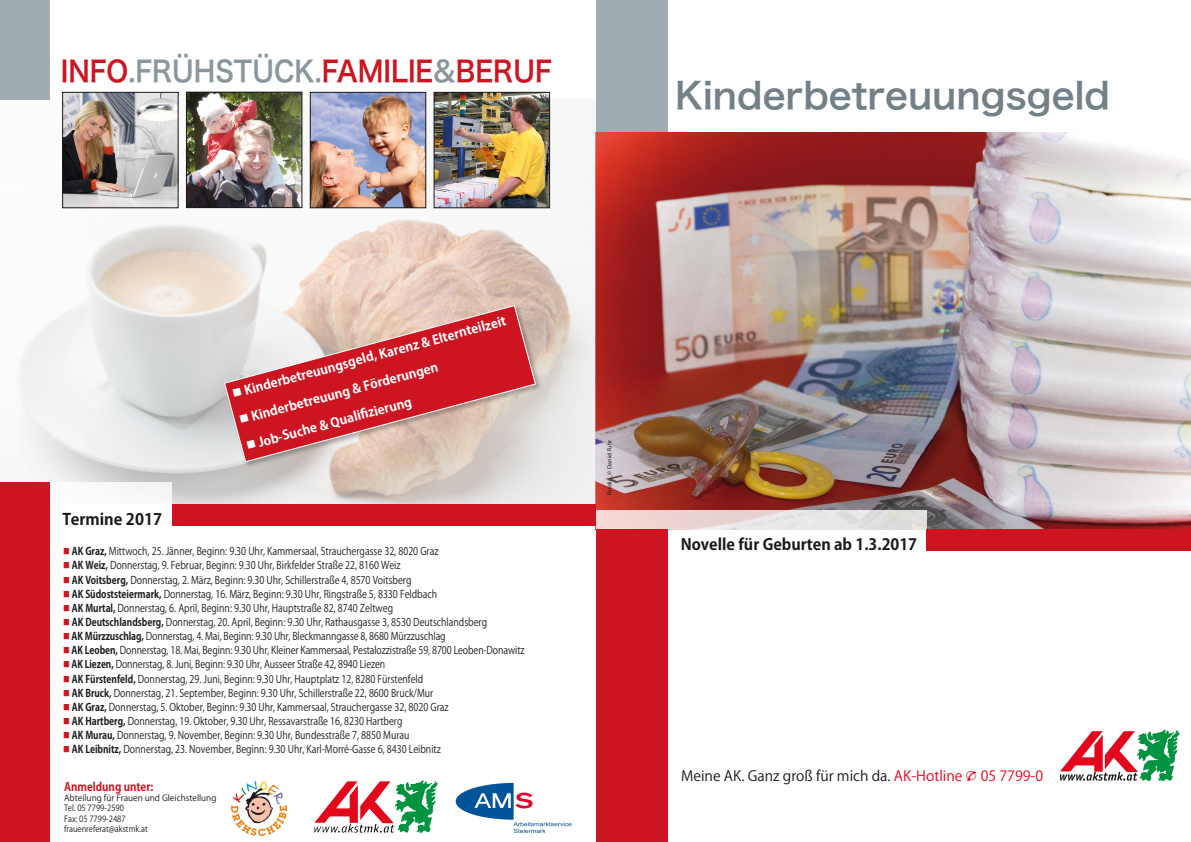
<style>
.page{position:relative;width:1191px;height:842px;background:#fff}
.page>*{position:absolute;margin:0;border:0;box-sizing:border-box;transform-origin:0 0}
.t1{font:36px "Hira Kaku Pro W6";color:#738088}
.t2{font:28.6px "Hira Kaku Pro W6";color:#cd1421;scale:.91 1}
.t3{font:700 15.8px "Koz Go Pro";color:#1b181c}
.t4{font:700 15.5px "Koz Go Pro";color:#1b181c}
.t5{font:14.1px "Koz Go Pro";color:#1b181c}
.t6{font:700 12.7px "Koz Go Pro";color:#fff}
.t7{font:700 11.7px "Koz Go Pro";color:#cd1421;scale:.9 1}
.t8{font:10.6px "Koz Go Pro";color:#1b181c;scale:.85 1}
.t9{font:8.5px/10.2px "Koz Go Pro";color:#1b181c}
.t10{font:6px "Myriad Pro";color:#1b181c}
.s1{color:#89969d}
.s2{color:#cd1421}
.s3{font-weight:700}
.s4{color:#e3061c}
.s5{font-family:"European Pi Three";color:#e3061c}
</style>
<div class="page">
<img style="left:596px;top:132px;width:595px;height:397px">
<div style="left:596px;top:0;width:71px;height:132px;background:#a0acb2"></div>
<svg style="left:596px;top:510px;width:330px;height:20px"></svg>
<div style="left:926px;top:530px;width:265px;height:21px;background:#cd1421"></div>
<div style="left:596px;top:529px;width:71px;height:313px;background:#cd1421"></div>
<img style="left:1060px;top:731px;width:76px;height:41px">
<img style="left:1136px;top:729px;width:43px;height:52px">
<svg style="left:1060px;top:772px;width:77px;height:9px"></svg>
<img style="left:0;top:99px;width:596px;height:405px">
<div style="left:0;top:0;width:50px;height:99px;background:#a0acb2"></div>
<div style="left:0;top:482px;width:172px;height:22px;background:#fff"></div>
<div style="left:172px;top:504px;width:424px;height:21px;background:#cd1421"></div>
<div style="left:0;top:482px;width:50px;height:360px;background:#cd1421"></div>
<img style="left:436px;top:94px;width:112px;height:112px">
<div style="left:434px;top:92px;width:116px;height:116px;border:1px solid #1b181c"></div>
<img style="left:64px;top:94px;width:112px;height:112px">
<div style="left:62px;top:92px;width:116px;height:116px;border:1px solid #1b181c"></div>
<img style="left:312px;top:94px;width:112px;height:112px">
<div style="left:310px;top:92px;width:116px;height:116px;border:1px solid #1b181c"></div>
<img style="left:188px;top:94px;width:112px;height:112px">
<div style="left:186px;top:92px;width:116px;height:116px;border:1px solid #1b181c"></div>
<img style="left:395px;top:781px;width:27px;height:14px">
<img style="left:455px;top:782px;width:117px;height:51px">
<img style="left:232px;top:781px;width:54px;height:54px">
<div style="left:224px;top:305px;width:318px;height:163px;background:#1b181c;opacity:.3"></div>
<svg style="left:224px;top:305px;width:312px;height:158px"></svg>
<p class="t2" style="left:61px;top:46px;width:541px">INFO<span class="s1">.FRÜHSTÜCK.</span>FAMILIE<span class="s1">&amp;</span>BERUF</p>
<p class="t1" style="left:675px;top:63px;width:436px">Kinderbetreuungsgeld</p>
<p class="t3" style="left:63px;top:508px;width:101px">Termine 2017</p>
<p class="t6" style="left:230px;top:386px;width:284px;rotate:-15deg">■ Kinderbetreuungsgeld, Karenz &amp; Elternteilzeit</p>
<p class="t6" style="left:237px;top:412px;width:207px;rotate:-15deg">■ Kinderbetreuung &amp; Förderungen</p>
<p class="t6" style="left:244px;top:438px;width:172px;rotate:-15deg">■ Job-Suche &amp; Qualifi zierung</p>
<p class="t8" style="left:63px;top:544px;width:443px"><span class="s2">■</span> <span class="s3">AK Graz,</span> Mittwoch, 25. Jänner, Beginn: 9.30 Uhr, Kammersaal, Strauchergasse 32, 8020 Graz</p>
<p class="t8" style="left:63px;top:559px;width:398px"><span class="s2">■</span> <span class="s3">AK Weiz,</span> Donnerstag, 9. Februar, Beginn: 9.30 Uhr, Birkfelder Straße 22, 8160 Weiz</p>
<p class="t8" style="left:63px;top:573px;width:411px"><span class="s2">■</span> <span class="s3">AK Voitsberg,</span> Donnerstag, 2. März, Beginn: 9.30 Uhr, Schillerstraße 4, 8570 Voitsberg</p>
<p class="t8" style="left:63px;top:587px;width:441px"><span class="s2">■</span> <span class="s3">AK Südoststeiermark,</span> Donnerstag, 16. März, Beginn: 9.30 Uhr, Ringstraße 5, 8330 Feldbach</p>
<p class="t8" style="left:63px;top:601px;width:390px"><span class="s2">■</span> <span class="s3">AK Murtal,</span> Donnerstag, 6. April, Beginn: 9.30 Uhr, Hauptstraße 82, 8740 Zeltweg</p>
<p class="t8" style="left:63px;top:615px;width:500px"><span class="s2">■</span> <span class="s3">AK Deutschlandsberg,</span> Donnerstag, 20. April, Beginn: 9.30 Uhr, Rathausgasse 3, 8530 Deutschlandsberg</p>
<p class="t8" style="left:63px;top:629px;width:451px"><span class="s2">■</span> <span class="s3">AK Mürzzuschlag,</span> Donnerstag, 4. Mai, Beginn: 9.30 Uhr, Bleckmanngasse 8, 8680 Mürzzuschlag</p>
<p class="t8" style="left:63px;top:643px;width:544px"><span class="s2">■</span> <span class="s3">AK Leoben,</span> Donnerstag, 18. Mai, Beginn: 9.30 Uhr, Kleiner Kammersaal, Pestalozzistraße 59, 8700 Leoben-Donawitz</p>
<p class="t8" style="left:63px;top:658px;width:380px"><span class="s2">■</span> <span class="s3">AK Liezen,</span> Donnerstag, 8. Juni, Beginn: 9.30 Uhr, Ausseer Straße 42, 8940 Liezen</p>
<p class="t8" style="left:63px;top:672px;width:425px"><span class="s2">■</span> <span class="s3">AK Fürstenfeld,</span> Donnerstag, 29. Juni, Beginn: 9.30 Uhr, Hauptplatz 12, 8280 Fürstenfeld</p>
<p class="t8" style="left:63px;top:686px;width:437px"><span class="s2">■</span> <span class="s3">AK Bruck,</span> Donnerstag, 21. September, Beginn: 9.30 Uhr, Schillerstraße 22, 8600 Bruck/Mur</p>
<p class="t8" style="left:63px;top:700px;width:455px"><span class="s2">■</span> <span class="s3">AK Graz,</span> Donnerstag, 5. Oktober, Beginn: 9.30 Uhr, Kammersaal, Strauchergasse 32, 8020 Graz</p>
<p class="t8" style="left:63px;top:714px;width:401px"><span class="s2">■</span> <span class="s3">AK Hartberg,</span> Donnerstag, 19. Oktober, 9.30 Uhr, Ressavarstraße 16, 8230 Hartberg</p>
<p class="t8" style="left:63px;top:728px;width:409px"><span class="s2">■</span> <span class="s3">AK Murau,</span> Donnerstag, 9. November, Beginn: 9.30 Uhr, Bundesstraße 7, 8850 Murau</p>
<p class="t8" style="left:63px;top:743px;width:446px"><span class="s2">■</span> <span class="s3">AK Leibnitz,</span> Donnerstag, 23. November, Beginn: 9.30 Uhr, Karl-Morré-Gasse 6, 8430 Leibnitz</p>
<p class="t7" style="left:64px;top:779px;width:101px">Anmeldung unter:</p>
<p class="t9" style="left:64px;top:793px;width:154px">Abteilung für Frauen und Gleichstellung<br>Tel. 05 7799-2590<br>Fax: 05 7799-2487<br>frauenreferat@akstmk.at</p>
<p class="t10" style="left:606px;top:495px;width:57px;rotate:-90deg">Fotolia_© Daniel Fuhr</p>
<p class="t4" style="left:680px;top:534px;width:238px">Novelle für Geburten ab 1.3.2017</p>
<p class="t5" style="left:681px;top:766px;width:363px">Meine AK. Ganz groß für mich da. <span class="s4">AK-Hotline</span> <span class="s5">T</span> <span class="s4">05 7799-0</span></p>
</div>
